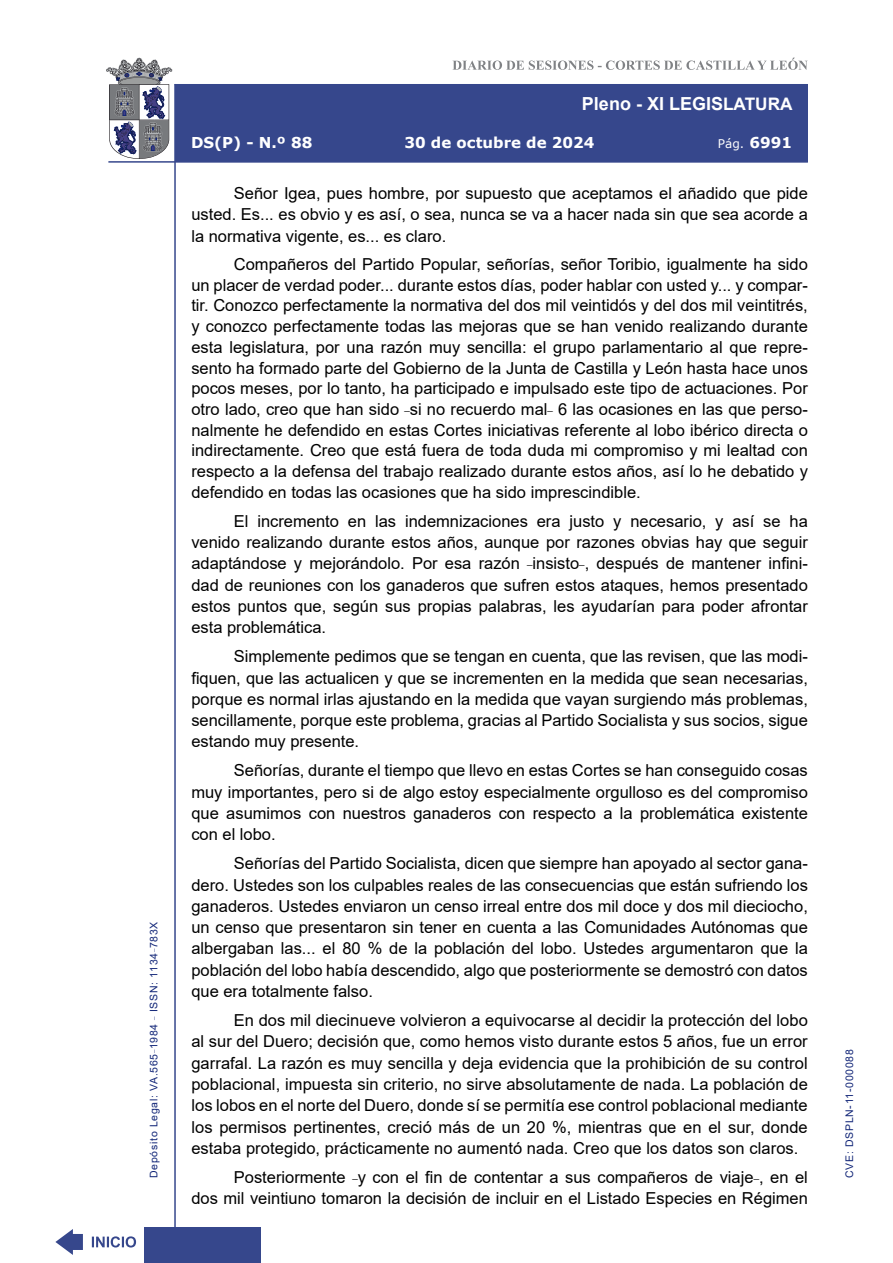
<style>
.page{position:relative;width:893px;height:1263px;background:#fff}
.page>*{position:absolute;margin:0;border:0;box-sizing:border-box;transform-origin:0 0}
.t1{font:700 18px "Arial";color:#fff}
.t2{font:16.5px/21.3px "Arial";color:#000;text-align:justify}
.t3{font:700 15px "Verdana";color:#fff}
.t4{font:12px "Verdana";color:#fff}
.t5{font:10.5px "Arial";letter-spacing:.065em;color:#122678}
.s1{font-size:17.25px}
.s2{font-weight:700;font-size:15px}
</style>
<div class="page">
<svg style="left:452px;top:58px;width:356px;height:12px"></svg>
<hr style="left:174px;top:84px;width:2px;height:1179px;background:#36478c">
<div style="left:144px;top:1227px;width:117px;height:36px;background:#36478c"></div>
<div style="left:175px;top:84px;width:633px;height:78px;background:#36478c"></div>
<hr style="left:108px;top:161px;width:700px;height:2px;background:#36478c">
<svg style="left:92px;top:1236px;width:44px;height:11px"></svg>
<svg style="left:55px;top:1229px;width:28px;height:26px"></svg>
<svg style="left:106px;top:58px;width:66px;height:101px"></svg>
<p class="t5" style="left:146px;top:1178px;width:258px;rotate:-90deg">Depósito Legal: VA.565<sup>_</sup>1984 <sup>_</sup> ISSN: 1134<sup>_</sup>783X</p>
<p class="t1" style="left:582px;top:91px;width:212px">Pleno - XI LEGIS<span class="s1">LATURA</span></p>
<p class="t3" style="left:191px;top:132px;width:123px">DS(P) - N.º 88</p>
<p class="t3" style="left:404px;top:132px;width:191px">30 de octubre de 2024</p>
<p class="t4" style="left:718px;top:135px;width:76px">Pág. <span class="s2">6991</span></p>
<p class="t2" style="left:191px;top:183px;width:618px;text-indent:43px">Señor Igea, pues hombre, por supuesto que aceptamos el añadido que pide usted. Es... es obvio y es así, o sea, nunca se va a hacer nada sin que sea acorde a la normativa vigente, es... es claro.</p>
<p class="t2" style="left:191px;top:254px;width:618px;line-height:20.7px;text-indent:43px">Compañeros del Partido Popular, señorías, señor Toribio, igualmente ha sido un placer de verdad poder... durante estos días, poder hablar con usted y... y compar&shy;tir. Conozco perfectamente la normativa del dos mil veintidós y del dos mil veintitrés, y conozco perfectamente todas las mejoras que se han venido realizando durante esta legislatura, por una razón muy sencilla: el grupo parlamentario al que repre&shy;sento ha formado parte del Gobierno de la Junta de Castilla y León hasta hace unos pocos meses, por lo tanto, ha participado e impulsado este tipo de actuaciones. Por otro lado, creo que han sido <sup>_</sup>si no recuerdo mal<sup>_</sup> 6 las ocasiones en las que perso&shy;nalmente he defendido en estas Cortes iniciativas referente al lobo ibérico directa o indirectamente. Creo que está fuera de toda duda mi compromiso y mi lealtad con respecto a la defensa del trabajo realizado durante estos años, así lo he debatido y defendido en todas las ocasiones que ha sido imprescindible.</p>
<p class="t2" style="left:191px;top:510px;width:618px;text-indent:43px">El incremento en las indemnizaciones era justo y necesario, y así se ha venido realizando durante estos años, aunque por razones obvias hay que seguir adaptándose y mejorándolo. Por esa razón <sup>_</sup>insisto<sup>_</sup>, después de mantener infini&shy;dad de reuniones con los ganaderos que sufren estos ataques, hemos presentado estos puntos que, según sus propias palabras, les ayudarían para poder afrontar esta problemática.</p>
<p class="t2" style="left:191px;top:646px;width:618px;text-indent:43px">Simplemente pedimos que se tengan en cuenta, que las revisen, que las modi&shy;fiquen, que las actualicen y que se incrementen en la medida que sean necesarias, porque es normal irlas ajustando en la medida que vayan surgiendo más problemas, sencillamente, porque este problema, gracias al Partido Socialista y sus socios, sigue estando muy presente.</p>
<p class="t2" style="left:191px;top:760px;width:618px;text-indent:43px">Señorías, durante el tiempo que llevo en estas Cortes se han conseguido cosas muy importantes, pero si de algo estoy especialmente orgulloso es del compromiso que asumimos con nuestros ganaderos con respecto a la problemática existente con el lobo.</p>
<p class="t2" style="left:191px;top:853px;width:618px;text-indent:43px">Señorías del Partido Socialista, dicen que siempre han apoyado al sector gana&shy;dero. Ustedes son los culpables reales de las consecuencias que están sufriendo los ganaderos. Ustedes enviaron un censo irreal entre dos mil doce y dos mil dieciocho, un censo que presentaron sin tener en cuenta a las Comunidades Autónomas que albergaban las... el 80 % de la población del lobo. Ustedes argumentaron que la población del lobo había descendido, algo que posteriormente se demostró con datos que era totalmente falso.</p>
<p class="t2" style="left:191px;top:1009px;width:618px;text-indent:43px">En dos mil diecinueve volvieron a equivocarse al decidir la protección del lobo al sur del Duero; decisión que, como hemos visto durante estos 5 años, fue un error garrafal. La razón es muy sencilla y deja evidencia que la prohibición de su control poblacional, impuesta sin criterio, no sirve absolutamente de nada. La población de los lobos en el norte del Duero, donde sí se permitía ese control poblacional mediante los permisos pertinentes, creció más de un 20 %, mientras que en el sur, donde estaba protegido, prácticamente no aumentó nada. Creo que los datos son claros.</p>
<p class="t2" style="left:191px;top:1167px;width:618px;text-align:right">Posteriormente <sup>_</sup>y con el fin de contentar a sus compañeros de viaje<sup>_</sup>, en el<br>dos mil veintiuno tomaron la decisión de incluir en el Listado Especies en Régimen</p>
<p class="t5" style="left:842px;top:1178px;width:130px;rotate:-90deg">CVE: DSPLN-11-000088</p>
</div>
